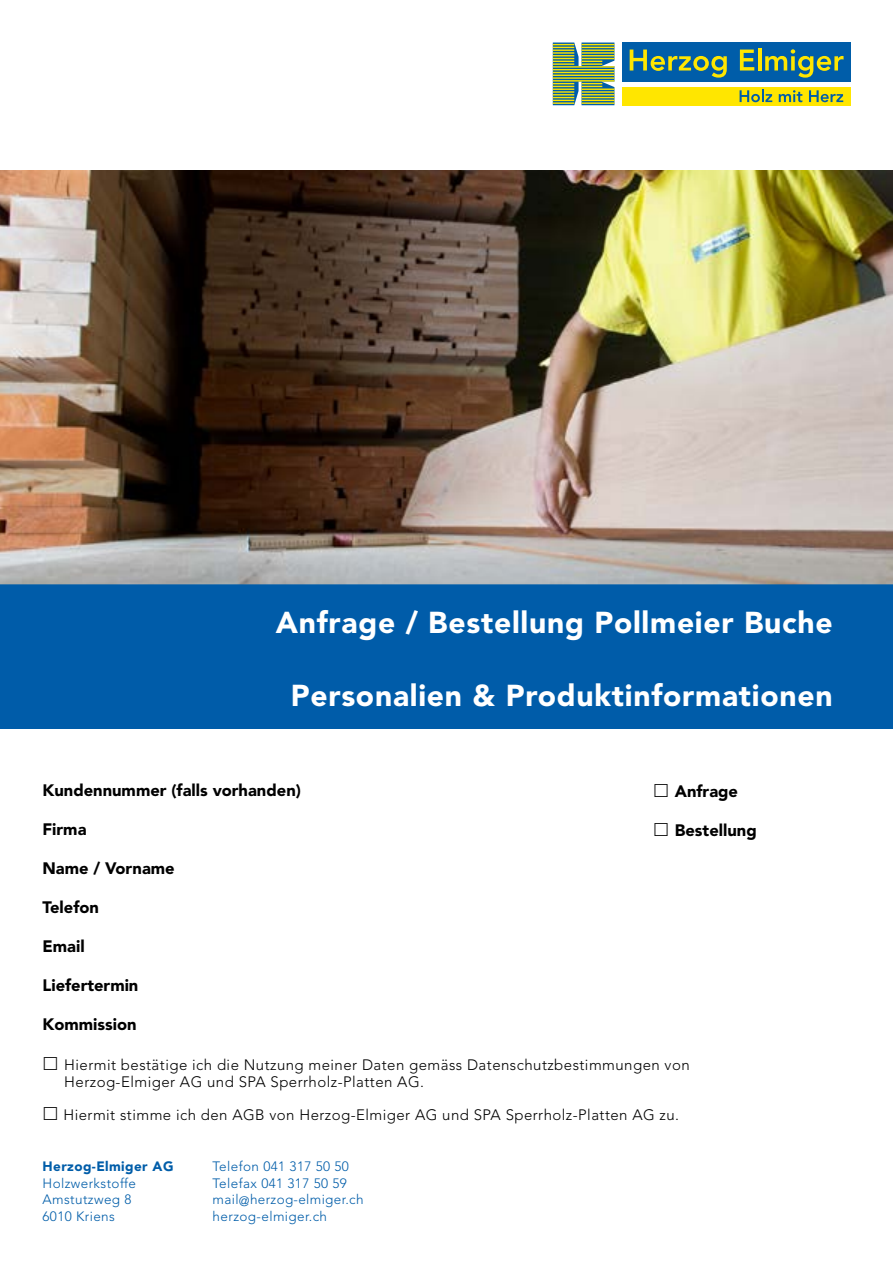
<style>
.page{position:relative;width:893px;height:1263px;background:#fff}
.page>*{position:absolute;margin:0;border:0;box-sizing:border-box;transform-origin:0 0}
.t1{font:900 30px "Avenir LT Std";letter-spacing:.025em;color:#fff}
.t2{font:900 16.5px "Avenir LT Std";color:#000}
.t3{font:300 15px/16.5px "Avenir LT Std";letter-spacing:.03em;color:#000}
.t4{font:300 13.5px/16.5px "Avenir LT Std";letter-spacing:.03em;color:#005da9}
.t5{font:900 13.5px "Avenir LT Std";letter-spacing:.03em;color:#005da9}
</style>
<div class="page">
<div style="left:622px;top:87px;width:228px;height:18px;background:#ffe600"></div>
<svg style="left:740px;top:90px;width:32px;height:12px"></svg>
<svg style="left:779px;top:90px;width:23px;height:12px"></svg>
<svg style="left:809px;top:90px;width:34px;height:12px"></svg>
<div style="left:622px;top:43px;width:228px;height:39px;background:#005da9"></div>
<svg style="left:630px;top:50px;width:97px;height:28px"></svg>
<svg style="left:740px;top:50px;width:14px;height:21px"></svg>
<hr style="left:758px;top:48px;width:3px;height:22px;background:#ffe600">
<svg style="left:765px;top:49px;width:78px;height:29px"></svg>
<svg style="left:553px;top:43px;width:61px;height:62px;background:#7da266"></svg>
<hr style="left:581px;top:100px;width:33px;height:1px;background:#ffe600">
<hr style="left:553px;top:102px;width:21px;height:2px;background:#ffe600">
<hr style="left:581px;top:102px;width:33px;height:2px;background:#ffe600">
<img style="left:0;top:170px;width:893px;height:415px">
<div style="left:0;top:585px;width:893px;height:144px;background:#005ca9"></div>
<h1 class="t1" style="left:276px;top:604px;width:558px">Anfrage / Bestellung Pollmeier Buche</h1>
<h1 class="t1" style="left:291px;top:677px;width:543px">Personalien &amp; Produktinformationen</h1>
<p class="t2" style="left:43px;top:780px;width:260px">Kundennummer (falls vorhanden)</p>
<p class="t2" style="left:43px;top:819px;width:46px">Firma</p>
<p class="t2" style="left:43px;top:858px;width:134px">Name / Vorname</p>
<p class="t2" style="left:43px;top:897px;width:58px">Telefon</p>
<p class="t2" style="left:43px;top:936px;width:44px">Email</p>
<p class="t2" style="left:43px;top:975px;width:97px">Liefertermin</p>
<p class="t2" style="left:43px;top:1014px;width:96px">Kommission</p>
<p class="t2" style="left:675px;top:782px;width:65px">Anfrage</p>
<p class="t2" style="left:675px;top:821px;width:83px">Bestellung</p>
<p class="t3" style="left:64px;top:1057px;width:627px">Hiermit bestätige ich die Nutzung meiner Daten gemäss Datenschutzbestimmungen von<br>Herzog-Elmiger AG und SPA Sperrholz-Platten AG.</p>
<p class="t3" style="left:63px;top:1106px;width:617px">Hiermit stimme ich den AGB von Herzog-Elmiger AG und SPA Sperrholz-Platten AG zu.</p>
<p class="t5" style="left:43px;top:1158px;width:132px">Herzog-Elmiger AG</p>
<p class="t4" style="left:43px;top:1175px;width:95px">Holzwerkstoffe<br>Amstutzweg 8<br>6010 Kriens</p>
<p class="t4" style="left:213px;top:1158px;width:152px">Telefon 041 317 50 50<br>Telefax 041 317 50 59 mail@herzog-elmiger.ch herzog-elmiger.ch</p>
</div>
